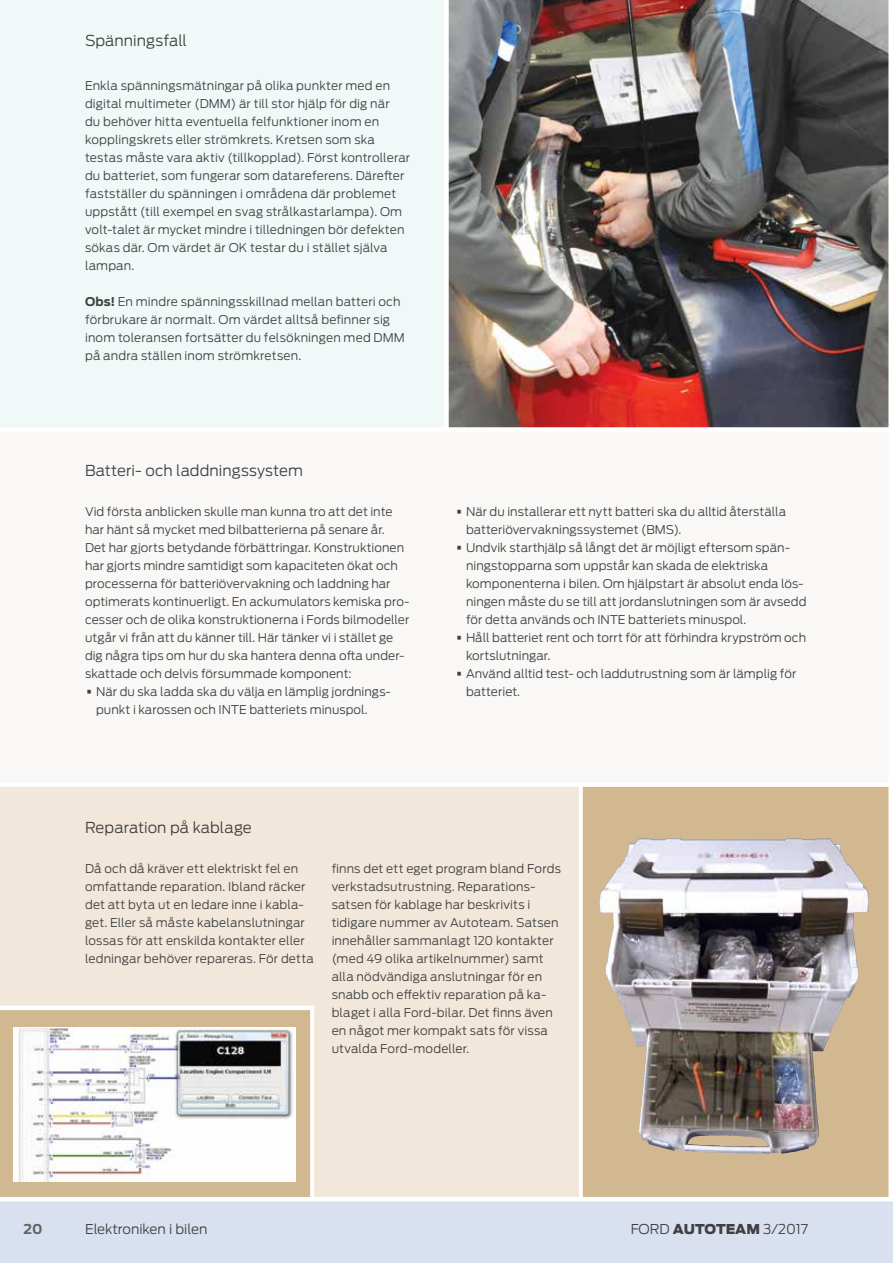
<style>
.page{position:relative;width:893px;height:1263px;background:#fff}
.page>*{position:absolute;margin:0;border:0;box-sizing:border-box;transform-origin:0 0}
.t1{font:300 15px "Ford Antenna";letter-spacing:.005em;color:#404040}
.t2{font:300 13.5px "Ford Antenna";color:#404040}
.t3{font:700 13.5px "Ford Antenna";color:#636362}
.t4{font:300 12px/18px "Ford Antenna";letter-spacing:.005em;color:#404040}
.s1{font-weight:700}
.s2{font-size:24px}
.s3{font-weight:900}
</style>
<div class="page">
<div style="left:0;top:1199px;width:893px;height:64px;background:#d9e0f0"></div>
<div style="left:0;top:0;width:893px;height:429px;background:#f1f8f8"></div>
<div style="left:0;top:429px;width:892px;height:358px;background:#f9f8f7"></div>
<div style="left:0;top:787px;width:893px;height:412px;background:#f1e8db"></div>
<svg style="left:583px;top:787px;width:305px;height:410px;background:#b6a38b"></svg>
<img style="left:599px;top:838px;width:210px;height:162px">
<div style="left:0;top:1008px;width:315px;height:191px;background:#d1b890"></div>
<img style="left:14px;top:1027px;width:282px;height:154px">
<img style="left:449px;top:0;width:439px;height:427px">
<div style="left:888px;top:0;width:5px;height:1199px;background:#fff"></div>
<hr style="left:0;top:1197px;width:893px;height:4px;background:#fff">
<div style="left:444px;top:0;width:5px;height:432px;background:#fff"></div>
<div style="left:578px;top:785px;width:5px;height:414px;background:#fff"></div>
<div style="left:310px;top:1008px;width:5px;height:192px;background:#fff"></div>
<div style="left:0;top:427px;width:893px;height:5px;background:#fff"></div>
<div style="left:0;top:782px;width:893px;height:5px;background:#fff"></div>
<div style="left:0;top:1005px;width:315px;height:5px;background:#fff"></div>
<p class="t1" style="left:85px;top:28px;width:103px">Spänningsfall</p>
<p class="t4" style="left:85px;top:76px;width:327px">Enkla spänningsmätningar på olika punkter med en digital multimeter (DMM) är till stor hjälp för dig när<br>du behöver hitta eventuella felfunktioner inom en kopplingskrets eller strömkrets. Kretsen som ska testas måste vara aktiv (tillkopplad). Först kontrollerar du batteriet, som fungerar som datareferens. Därefter fastställer du spänningen i områdena där problemet uppstått (till exempel en svag strålkastarlampa). Om volt-talet är mycket mindre i tilledningen bör defekten sökas där. Om värdet är OK testar du i stället själva lampan.</p>
<p class="t4" style="left:85px;top:292px;width:321px"><span class="s1">Obs!</span> En mindre spänningsskillnad mellan batteri och förbrukare är normalt. Om värdet alltså befinner sig inom toleransen fortsätter du felsökningen med DMM på andra ställen inom strömkretsen.</p>
<p class="t1" style="left:85px;top:457px;width:220px">Batteri- och laddningssystem</p>
<p class="t4" style="left:85px;top:501px;width:326px">Vid första anblicken skulle man kunna tro att det inte har hänt så mycket med bilbatterierna på senare år.<br>Det har gjorts betydande förbättringar. Konstruktionen har gjorts mindre samtidigt som kapaciteten ökat och processerna för batteriövervakning och laddning har optimerats kontinuerligt. En ackumulators kemiska pro&shy;cesser och de olika konstruktionerna i Fords bilmodeller utgår vi från att du känner till. Här tänker vi i stället ge dig några tips om hur du ska hantera denna ofta under&shy;skattade och delvis försummade komponent:</p>
<p class="t4" style="left:96px;top:681px;width:296px;text-indent:-11px"><span class="s2">•</span> När du ska ladda ska du välja en lämplig jordnings&shy;punkt i karossen och INTE batteriets minuspol.</p>
<p class="t1" style="left:85px;top:814px;width:168px">Reparation på kablage</p>
<p class="t4" style="left:466px;top:501px;width:322px;text-indent:-11px"><span class="s2">•</span> När du installerar ett nytt batteri ska du alltid återställa batteriövervakningssystemet (BMS).</p>
<p class="t4" style="left:466px;top:537px;width:342px;text-indent:-11px"><span class="s2">•</span> Undvik starthjälp så långt det är möjligt eftersom spän&shy;ningstopparna som uppstår kan skada de elektriska komponenterna i bilen. Om hjälpstart är absolut enda lös&shy;ningen måste du se till att jordanslutningen som är avsedd för detta används och INTE batteriets minuspol.</p>
<p class="t4" style="left:466px;top:627px;width:342px;text-indent:-11px"><span class="s2">•</span> Håll batteriet rent och torrt för att förhindra krypström och kortslutningar.</p>
<p class="t4" style="left:466px;top:663px;width:332px;text-indent:-11px"><span class="s2">•</span> Använd alltid test- och laddutrustning som är lämplig för batteriet.</p>
<p class="t4" style="left:85px;top:858px;width:230px">Då och då kräver ett elektriskt fel en omfattande reparation. Ibland räcker det att byta ut en ledare inne i kabla&shy;get. Eller så måste kabelanslutningar lossas för att enskilda kontakter eller ledningar behöver repareras. För detta</p>
<p class="t4" style="left:332px;top:858px;width:231px">finns det ett eget program bland Fords verkstadsutrustning. Reparations&shy;satsen för kablage har beskrivits i tidigare nummer av Autoteam. Satsen innehåller sammanlagt 120 kontakter (med 49 olika artikelnummer) samt alla nödvändiga anslutningar för en snabb och effektiv reparation på ka&shy;blaget i alla Ford-bilar. Det finns även en något mer kompakt sats för vissa utvalda Ford-modeller.</p>
<p class="t3" style="left:23px;top:1217px;width:21px">20</p>
<p class="t2" style="left:85px;top:1218px;width:124px">Elektroniken i bilen</p>
<p class="t2" style="left:631px;top:1218px;width:179px">FORD <span class="s3">AUTOTEAM</span> 3/2017</p>
</div>
